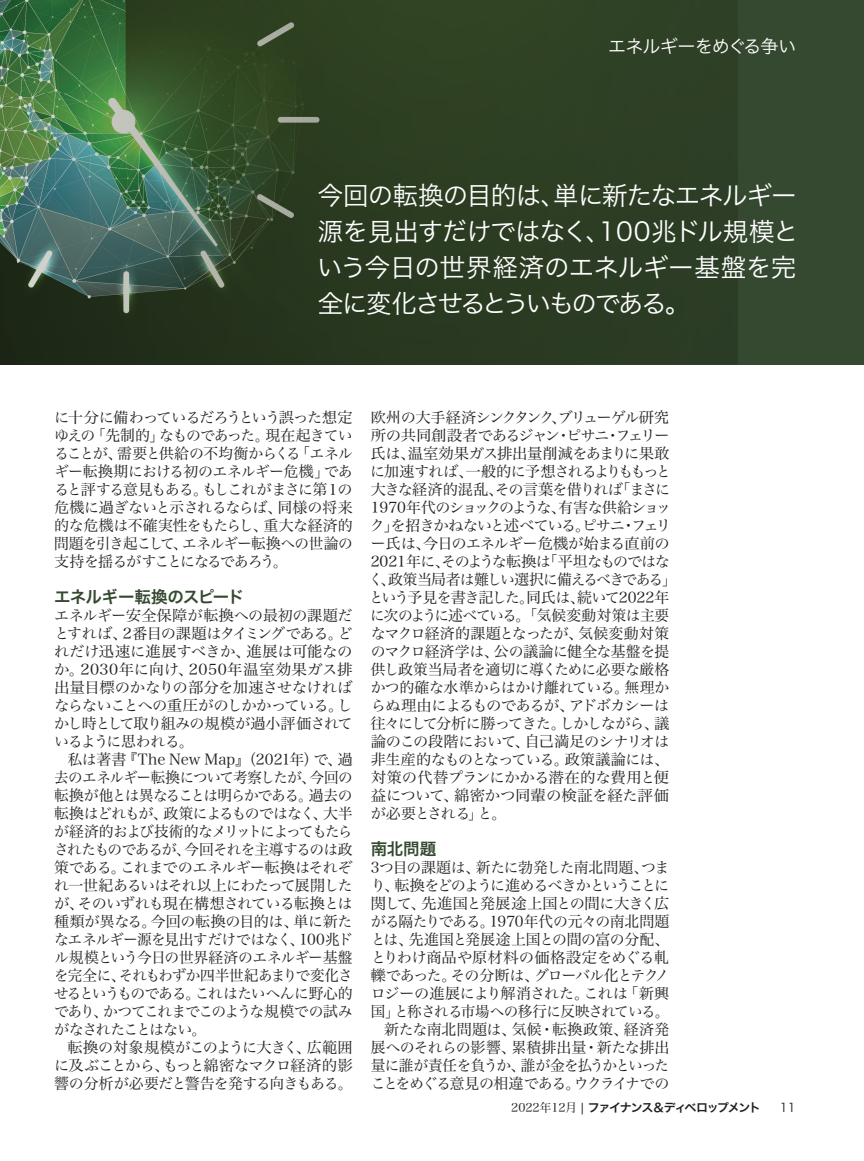
<style>
.page{position:relative;width:864px;height:1161px;background:#fff}
.page>*{position:absolute;margin:0;border:0;box-sizing:border-box;transform-origin:0 0}
.t1{font:25.5px/36px "Hira Kaku Pro N W3";letter-spacing:-.04em;color:#fff;text-align:justify}
.t2{font:18px "Hira Kaku Pro N W3";letter-spacing:-.04em;color:#fff}
.t3{font:16.5px "Hira Kaku Pro N W6";letter-spacing:-.035em;color:#344930}
.t4{font:16.5px "Hira Kaku Pro N W6";letter-spacing:-.015em;color:#344930}
.t5{font:15px/18px "Hira Min Pro W3";letter-spacing:-.045em;color:#231f20;text-align:justify}
.t6{font:12px "Hira Kaku Pro N W6";letter-spacing:-.12em;color:#231f20}
.t7{font:12px "Hira Kaku Pro N W3";color:#231f20}
.s1{font-family:"Hira Min Pro W3"}
.s2{font-family:"Hira Kaku Pro N W3"}
</style>
<div class="page">
<div style="left:0;top:0;width:864px;height:364px;background:#344930"></div>
<img style="left:0;top:0;width:738px;height:364px">
<p class="t2" style="left:608px;top:30px;width:189px">エネルギーをめぐる争い</p>
<h1 class="t1" style="left:317px;top:175px;width:483px">今回の転換の目的は、単に新たなエネルギー源を見出すだけではなく、100兆ドル規模という今日の世界経済のエネルギー基盤を完全に変化させるとういものである。</h1>
<p class="t5" style="left:54px;top:407px;width:300px">に十分に備わっているだろうという誤った想定ゆえの「先制的」なものであった。現在起きていることが、需要と供給の不均衡からくる「エネルギー転換期における初のエネルギー危機」であると評する意見もある。もしこれがまさに第１の危機に過ぎないと示されるならば、同様の将来的な危機は不確実性をもたらし、重大な経済的問題を引き起こして、エネルギー転換への世論の支持を揺るがすことになるであろう。</p>
<p class="t3" style="left:54px;top:582px;width:192px">エネルギー転換のスピード</p>
<p class="t5" style="left:54px;top:605px;width:300px">エネルギー安全保障が転換への最初の課題だとすれば、2番目の課題はタイミングである。どれだけ迅速に進展すべきか、進展は可能なのか。2030年に向け、2050年温室効果ガス排出量目標のかなりの部分を加速させなければならないことへの重圧がのしかかっている。しかし時として取り組みの規模が過小評価されているように思われる。</p>
<p class="t5" style="left:54px;top:749px;width:300px;text-indent:14px">私は著書『The New Map』（2021年）で、過去のエネルギー転換について考察したが、今回の転換が他とは異なることは明らかである。過去の転換はどれもが、政策によるものではなく、大半が経済的および技術的なメリットによってもたらされたものであるが、今回それを主導するのは政策である。これまでのエネルギー転換はそれぞれ一世紀あるいはそれ以上にわたって展開したが、そのいずれも現在構想されている転換とは種類が異なる。今回の転換の目的は、単に新たなエネルギー源を見出すだけではなく、100兆ドル規模という今日の世界経済のエネルギー基盤を完全に、それもわずか四半世紀あまりで変化させるというものである。これはたいへんに野心的であり、かつてこれまでこのような規模での試みがなされたことはない。</p>
<p class="t5" style="left:54px;top:1037px;width:300px;text-indent:14px">転換の対象規模がこのように大きく、広範囲に及ぶことから、もっと綿密なマクロ経済的影響の分析が必要だと警告を発する向きもある。</p>
<p class="t5" style="left:369px;top:407px;width:310px;text-align:left">欧州の大手経済シンクタンク、ブリューゲル研究所の共同創設者であるジャン・ピサニ・フェリー氏は、温室効果ガス排出量削減をあまりに果敢に加速すれば、一般的に予想されるよりももっと大きな経済的混乱、その言葉を借りれば「まさに<br>1970年代のショックのような、有害な供給ショック」を招きかねないと述べている。ピサニ・フェリー氏は、今日のエネルギー危機が始まる直前の<br>2021年に、そのような転換は「平坦なものではなく、政策当局者は難しい選択に備えるべきである」という予見を書き記した。同氏は、続いて2022年に次のように述べている。「気候変動対策は主要なマクロ経済的課題となったが、気候変動対策のマクロ経済学は、公の議論に健全な基盤を提供し政策当局者を適切に導くために必要な厳格かつ的確な水準からはかけ離れている。無理からぬ理由によるものであるが、アドボカシーは往々にして分析に勝ってきた。しかしながら、議論のこの段階において、自己満足のシナリオは非生産的なものとなっている。政策議論には、対策の代替プランにかかる潜在的な費用と便益について、綿密かつ同輩の検証を経た評価が必要とされる」と。</p>
<p class="t4" style="left:371px;top:834px;width:67px">南北問題</p>
<p class="t5" style="left:371px;top:857px;width:300px;text-align:right">3つ目の課題は、新たに勃発した南北問題、つまり、転換をどのように進めるべきかということに関して、先進国と発展途上国との間に大きく広がる隔たりである。1970年代の元々の南北問題とは、先進国と発展途上国との間の富の分配、とりわけ商品や原材料の価格設定をめぐる軋轢であった。その分断は、グローバル化とテクノロジーの進展により解消された。これは「新興国」と称される市場への移行に反映されている。新たな南北問題は、気候・転換政策、経済発展へのそれらの影響、累積排出量・新たな排出量に誰が責任を負うか、誰が金を払うかといったことをめぐる意見の相違である。ウクライナでの</p>
<p class="t6" style="left:511px;top:1096px;width:251px"><span class="s1">2022年12月</span> <span class="s2">|</span> ファイナンス＆ディベロップメント</p>
<p class="t7" style="left:780px;top:1096px;width:17px">11</p>
</div>
